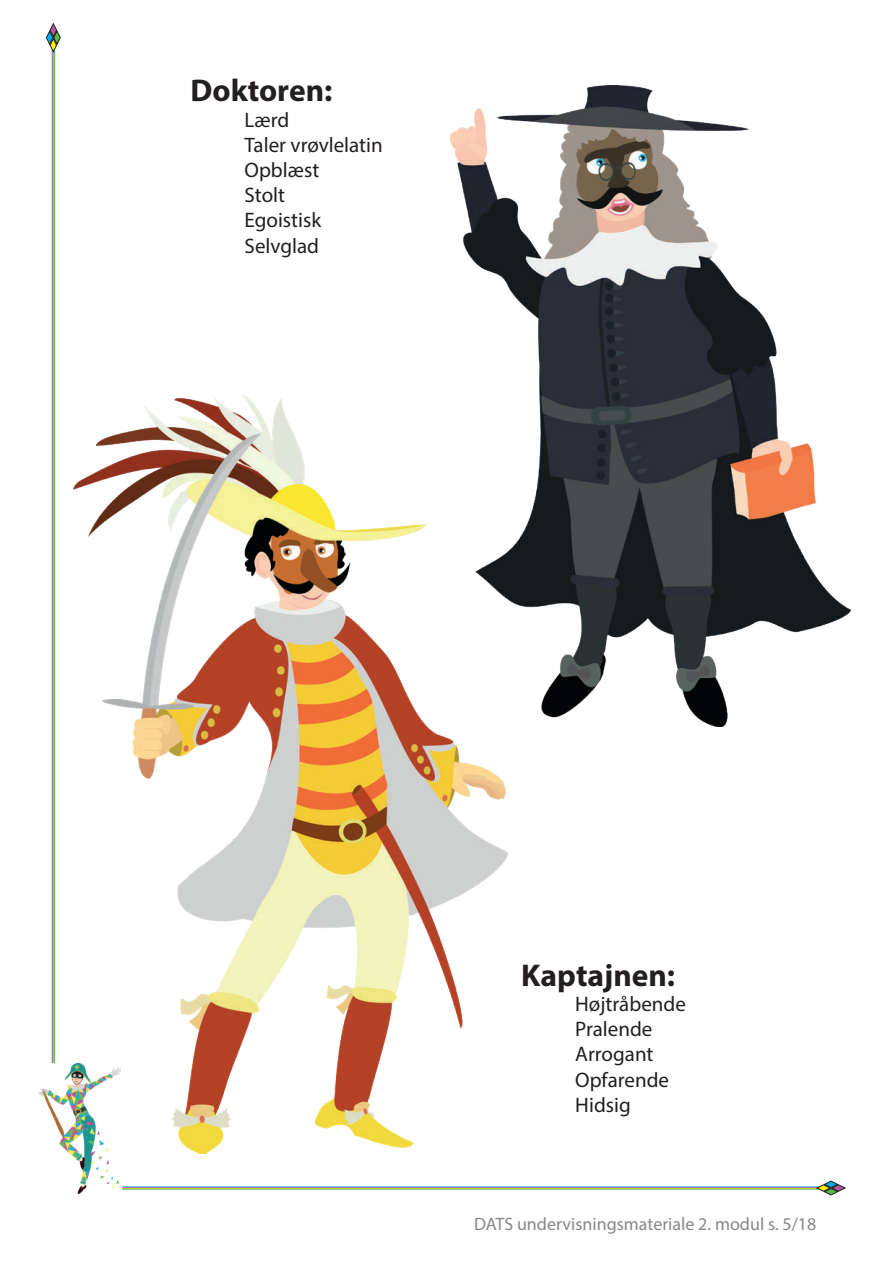
<style>
.page{position:relative;width:893px;height:1263px;background:#fff}
.page>*{position:absolute;margin:0;border:0;box-sizing:border-box;transform-origin:0 0}
.t1{font:700 31.5px "Myriad Pro";color:#231f20}
.t2{font:21px/25.2px "Myriad Pro";color:#231f20}
.t3{font:18px "Myriad Pro";color:#86888b}
</style>
<div class="page">
<img style="left:38px;top:1063px;width:82px;height:131px">
<hr style="left:52px;top:42px;width:1px;height:1021px;background:#00aeef">
<hr style="left:53px;top:45px;width:1px;height:1018px;background:#bb55a1">
<hr style="left:54px;top:43px;width:1px;height:1020px;background:#58ba49">
<svg style="left:46px;top:23px;width:15px;height:29px"></svg>
<hr style="left:122px;top:1186px;width:705px;height:1px;background:#00aeef">
<hr style="left:122px;top:1188px;width:701px;height:1px;background:#fff101">
<hr style="left:122px;top:1187px;width:702px;height:1px;background:#bb55a1">
<hr style="left:122px;top:1189px;width:704px;height:1px;background:#58ba49">
<svg style="left:816px;top:1181px;width:29px;height:14px"></svg>
<img style="left:451px;top:85px;width:399px;height:641px">
<img style="left:74px;top:395px;width:433px;height:758px">
<h1 class="t1" style="left:191px;top:78px;width:143px">Doktoren:</h1>
<p class="t2" style="left:245px;top:107px;width:140px">Lærd<br>Taler vrøvlelatin<br>Opblæst<br>Stolt<br>Egoistisk<br>Selvglad</p>
<h1 class="t1" style="left:521px;top:963px;width:155px">Kaptajnen:</h1>
<p class="t2" style="left:575px;top:991px;width:112px">Højtråbende<br>Pralende<br>Arrogant<br>Opfarende<br>Hidsig</p>
<p class="t3" style="left:474px;top:1214px;width:344px">DATS undervisningsmateriale 2. modul s. 5/18</p>
</div>
